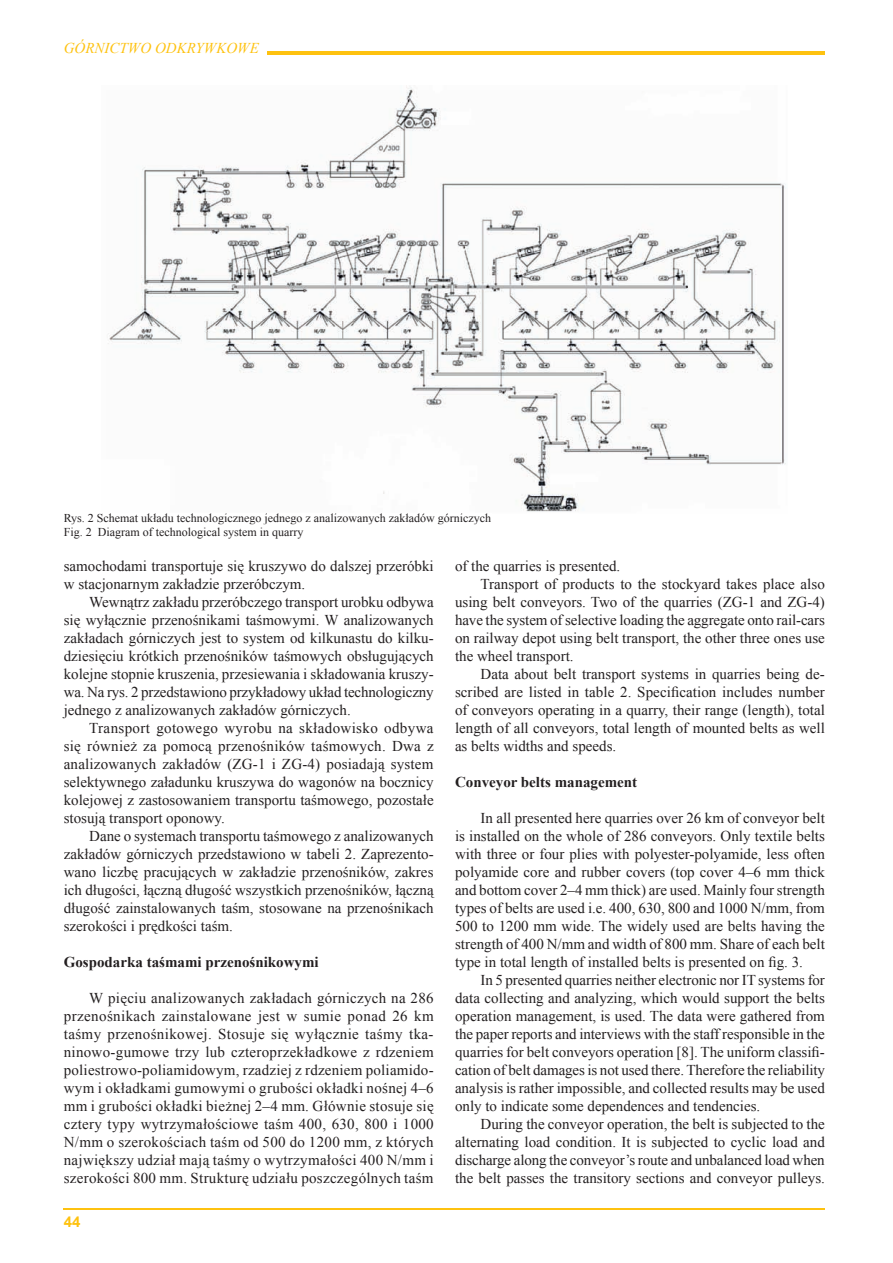
<style>
.page{position:relative;width:893px;height:1263px;background:#fff}
.page>*{position:absolute;margin:0;border:0;box-sizing:border-box;transform-origin:0 0}
.t1{font:15px/18px "Times New Roman";color:#231f20;text-align:justify}
.t2{font:700 15px "Times New Roman";color:#231f20}
.t3{font:italic 15px "Times New Roman";color:#fec210}
.t4{font:700 15px "Arial";color:#fec210}
.t5{font:12px/14.4px "Times New Roman";color:#231f20}
</style>
<div class="page">
<hr style="left:64px;top:1208px;width:761px;height:1px;background:#fec210">
<hr style="left:267px;top:51px;width:558px;height:3px;background:#fec210">
<img style="left:108px;top:85px;width:678px;height:427px">
<img style="left:101px;top:513px;width:390px;height:1px">
<p class="t3" style="left:64px;top:37px;width:197px">GÓRNICTWO ODKRYWKOWE</p>
<p class="t5" style="left:64px;top:510px;width:429px">Rys. 2 Schemat układu technologicznego jednego z analizowanych zakładów górniczych<br>Fig. 2 Diagram of technological system in quarry</p>
<p class="t1" style="left:64px;top:557px;width:371px">samochodami transportuje się kruszywo do dalszej przeróbki w stacjonarnym zakładzie przeróbczym.</p>
<p class="t1" style="left:64px;top:593px;width:371px;text-indent:26px">Wewnątrz zakładu przeróbczego transport urobku odbywa się wyłącznie przenośnikami taśmowymi. W analizowanych zakładach górniczych jest to system od kilkunastu do kilku&shy;dziesięciu krótkich przenośników taśmowych obsługujących kolejne stopnie kruszenia, przesiewania i składowania kruszy&shy;wa. Na rys. 2 przedstawiono przykładowy układ technologiczny jednego z analizowanych zakładów górniczych.</p>
<p class="t1" style="left:64px;top:719px;width:371px;text-indent:26px">Transport gotowego wyrobu na składowisko odbywa się również za pomocą przenośników taśmowych. Dwa z analizowanych zakładów (ZG-1 i ZG-4) posiadają system selektywnego załadunku kruszywa do wagonów na bocznicy kolejowej z zastosowaniem transportu taśmowego, pozostałe stosują transport oponowy.</p>
<p class="t1" style="left:64px;top:827px;width:371px;text-indent:26px">Dane o systemach transportu taśmowego z analizowanych zakładów górniczych przedstawiono w tabeli 2. Zaprezento&shy;wano liczbę pracujących w zakładzie przenośników, zakres ich długości, łączną długość wszystkich przenośników, łączną długość zainstalowanych taśm, stosowane na przenośnikach szerokości i prędkości taśm.</p>
<p class="t2" style="left:64px;top:952px;width:257px">Gospodarka taśmami przenośnikowymi</p>
<p class="t1" style="left:64px;top:989px;width:372px;text-indent:26px">W pięciu analizowanych zakładach górniczych na 286 przenośnikach zainstalowane jest w sumie ponad 26 km taśmy przenośnikowej. Stosuje się wyłącznie taśmy tka&shy;ninowo-gumowe trzy lub czteroprzekładkowe z rdzeniem poliestrowo-poliamidowym, rzadziej z rdzeniem poliamido&shy;wym i okładkami gumowymi o grubości okładki nośnej 4–6 mm i grubości okładki bieżnej 2–4 mm. Głównie stosuje się cztery typy wytrzymałościowe taśm 400, 630, 800 i 1000<br>N/mm o szerokościach taśm od 500 do 1200 mm, z których największy udział mają taśmy o wytrzymałości 400 N/mm i szerokości 800 mm. Strukturę udziału poszczególnych taśm</p>
<p class="t4" style="left:64px;top:1212px;width:18px">44</p>
<p class="t1" style="left:455px;top:557px;width:167px">of the quarries is presented.</p>
<p class="t1" style="left:480px;top:575px;width:346px">Transport of products to the stockyard takes place also</p>
<p class="t1" style="left:455px;top:593px;width:371px">using belt conveyors. Two of the quarries (ZG-1 and ZG-4)</p>
<p class="t1" style="left:455px;top:611px;width:371px">have the system of selective loading the aggregate onto rail-cars</p>
<p class="t1" style="left:455px;top:629px;width:371px">on railway depot using belt transport, the other three ones use</p>
<p class="t1" style="left:455px;top:647px;width:120px">the wheel transport.</p>
<p class="t1" style="left:480px;top:665px;width:346px">Data about belt transport systems in quarries being de-</p>
<p class="t1" style="left:455px;top:683px;width:371px">scribed are listed in table 2. Specification includes number</p>
<p class="t1" style="left:455px;top:701px;width:371px">of conveyors operating in a quarry, their range (length), total</p>
<p class="t1" style="left:455px;top:719px;width:371px">length of all conveyors, total length of mounted belts as well</p>
<p class="t1" style="left:455px;top:737px;width:163px">as belts widths and speeds.</p>
<p class="t2" style="left:455px;top:772px;width:184px">Conveyor belts management</p>
<p class="t1" style="left:455px;top:809px;width:371px;text-indent:26px">In all presented here quarries over 26 km of conveyor belt is installed on the whole of 286 conveyors. Only textile belts with three or four plies with polyester-polyamide, less often polyamide core and rubber covers (top cover 4–6 mm thick and bottom cover 2–4 mm thick) are used. Mainly four strength types of belts are used i.e. 400, 630, 800 and 1000 N/mm, from 500 to 1200 mm wide. The widely used are belts having the strength of 400 N/mm and width of 800 mm. Share of each belt type in total length of installed belts is presented on fig. 3.</p>
<p class="t1" style="left:455px;top:971px;width:371px;text-indent:26px">In 5 presented quarries neither electronic nor IT systems for data collecting and analyzing, which would support the belts operation management, is used. The data were gathered from the paper reports and interviews with the staff responsible in the quarries for belt conveyors operation [8]. The uniform classifi&shy;cation of belt damages is not used there. Therefore the reliability analysis is rather impossible, and collected results may be used only to indicate some dependences and tendencies.</p>
<p class="t1" style="left:455px;top:1115px;width:371px;text-indent:26px">During the conveyor operation, the belt is subjected to the alternating load condition. It is subjected to cyclic load and discharge along the conveyor’s route and unbalanced load when the belt passes the transitory sections and conveyor pulleys.</p>
</div>
